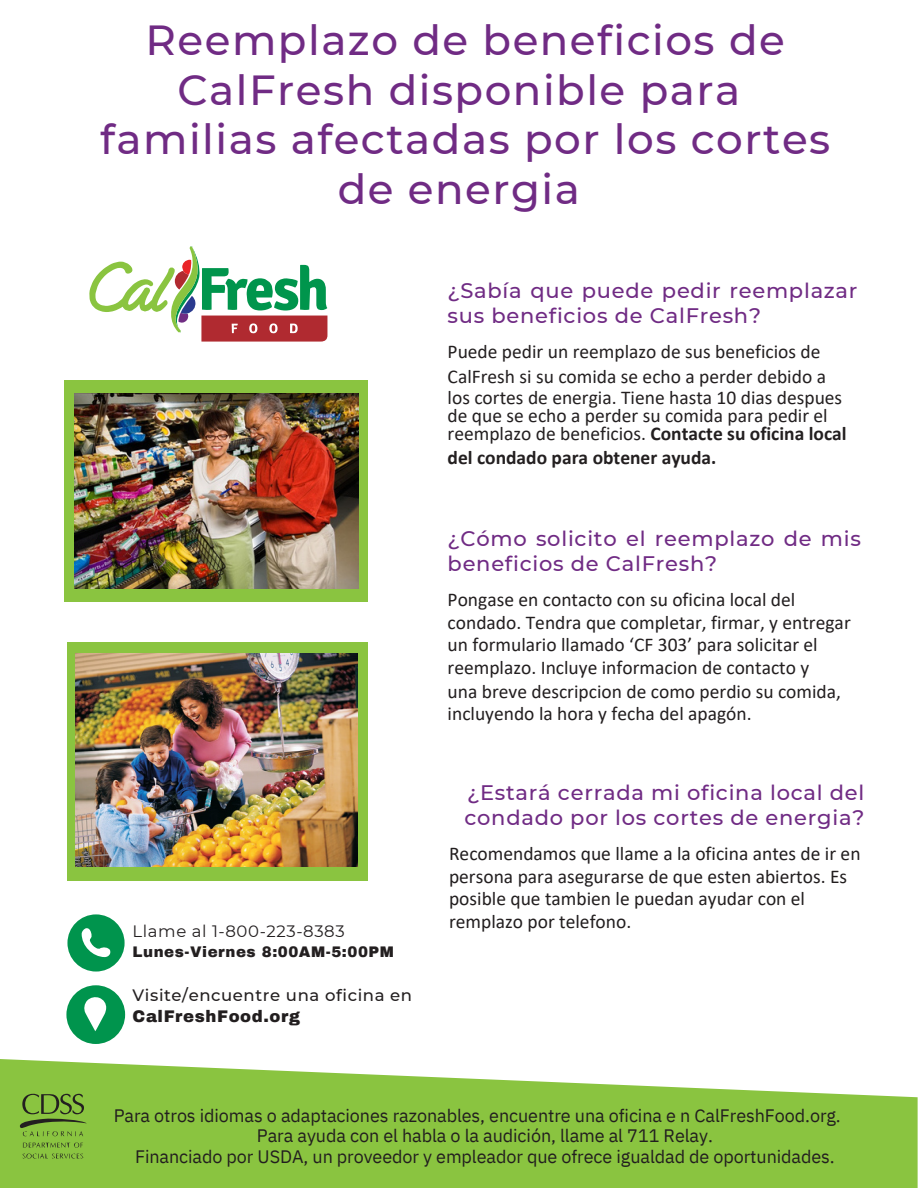
<style>
.page{position:relative;width:918px;height:1188px;background:#fff}
.page>*{position:absolute;margin:0;border:0;box-sizing:border-box;transform-origin:0 0}
.t1{font:500 42px/49.5px "Montserrat";letter-spacing:.035em;color:#702b84;text-align:center}
.t2{font:500 21px/24.8px "Montserrat";letter-spacing:.035em;color:#702b84}
.t3{font:19.5px/22.5px "Calibri";color:#221e1f}
.t4{font:19.5px/18px "Calibri";color:#231f20}
.t5{font:700 19.5px "Calibri";color:#231f20}
.t6{font:18px/19.2px "IBM Plex Sans";letter-spacing:-.005em;color:#221e1f}
.t7{font:500 16.5px/21.3px "Montserrat";letter-spacing:.035em;color:#231f20}
.t8{font:16.5px "Montserrat";letter-spacing:.035em;color:#231f20}
.t9{font:900 15px "Archivo";letter-spacing:.035em;color:#231f20}
.s1{font-weight:700}
.s2{font-family:"Archivo";font-weight:900;color:#221e1f}
</style>
<div class="page">
<svg style="left:67px;top:914px;width:58px;height:58px"></svg>
<svg style="left:66px;top:985px;width:59px;height:59px"></svg>
<div style="left:64px;top:380px;width:304px;height:222px;background:#8ac440"></div>
<div style="left:67px;top:642px;width:301px;height:239px;background:#8ac440"></div>
<svg style="left:0;top:1059px;width:918px;height:129px;background:#9bcd5d"></svg>
<svg style="left:23px;top:1154px;width:60px;height:5px"></svg>
<svg style="left:23px;top:1143px;width:60px;height:5px"></svg>
<svg style="left:20px;top:1094px;width:67px;height:42px;background:#73a039"></svg>
<svg style="left:89px;top:246px;width:238px;height:96px"></svg>
<img style="left:74px;top:394px;width:285px;height:194px">
<img style="left:75px;top:654px;width:283px;height:212px">
<p class="t1" style="left:100px;top:15px;width:732px">Reemplazo de beneficios de<br>CalFresh disponible para familias afectadas por los cortes de energia</p>
<h2 class="t2" style="left:448px;top:278px;width:411px">¿Sabía que puede pedir reemplazar sus beneficios de CalFresh?</h2>
<h3 class="t4" style="left:448px;top:341px;width:380px;line-height:24.8px">Puede pedir un reemplazo de sus beneficios de<br>CalFresh si su comida se echo a perder debido a</h3>
<h3 class="t4" style="left:448px;top:390px;width:400px">los cortes de energia. Tiene hasta 10 dias despues de que se echo a perder su comida para pedir el reemplazo de beneficios. <span class="s1">Contacte su oficina local</span></h3>
<h3 class="t5" style="left:448px;top:449px;width:270px">del condado para obtener ayuda.</h3>
<h3 class="t2" style="left:448px;top:527px;width:415px">¿Cómo solicito el reemplazo de mis beneficios de CalFresh?</h3>
<h2 class="t3" style="left:448px;top:590px;width:405px">Pongase en contacto con su oficina local del condado. Tendra que completar, firmar, y entregar un formulario llamado ‘CF 303’ para solicitar el reemplazo. Incluye informacion de contacto y</h2>
<h2 class="t3" style="left:448px;top:683px;width:395px;line-height:21.3px">una breve descripcion de como perdio su comida, incluyendo la hora y fecha del apagón.</h2>
<h2 class="t8" style="left:133px;top:921px;width:214px">Llame al 1-800-223-8383</h2>
<h3 class="t9" style="left:133px;top:944px;width:263px">Lunes-Viernes 8:00AM-5:00PM</h3>
<p class="t7" style="left:133px;top:984px;width:281px">Visite/encuentre una oficina en<br><span class="s2">CalFreshFood.org</span></p>
<p class="t2" style="left:464px;top:780px;width:401px">¿Estará cerrada mi oficina local del condado por los cortes de energia?</p>
<p class="t3" style="left:449px;top:844px;width:413px">Recomendamos que llame a la oficina antes de ir en persona para asegurarse de que esten abiertos. Es posible que tambien le puedan ayudar con el remplazo por telefono.</p>
<h4 class="t6" style="left:257px;top:1106px;width:585px;text-indent:-143px">Para otros idiomas o adaptaciones razonables, encuentre una oficina e n CalFreshFood.org.<br>Para ayuda con el habla o la audición, llame al 711 Relay.</h4>
<h4 class="t6" style="left:135px;top:1147px;width:701px">Financiado por USDA, un proveedor y empleador que ofrece igualdad de oportunidades.</h4>
</div>
